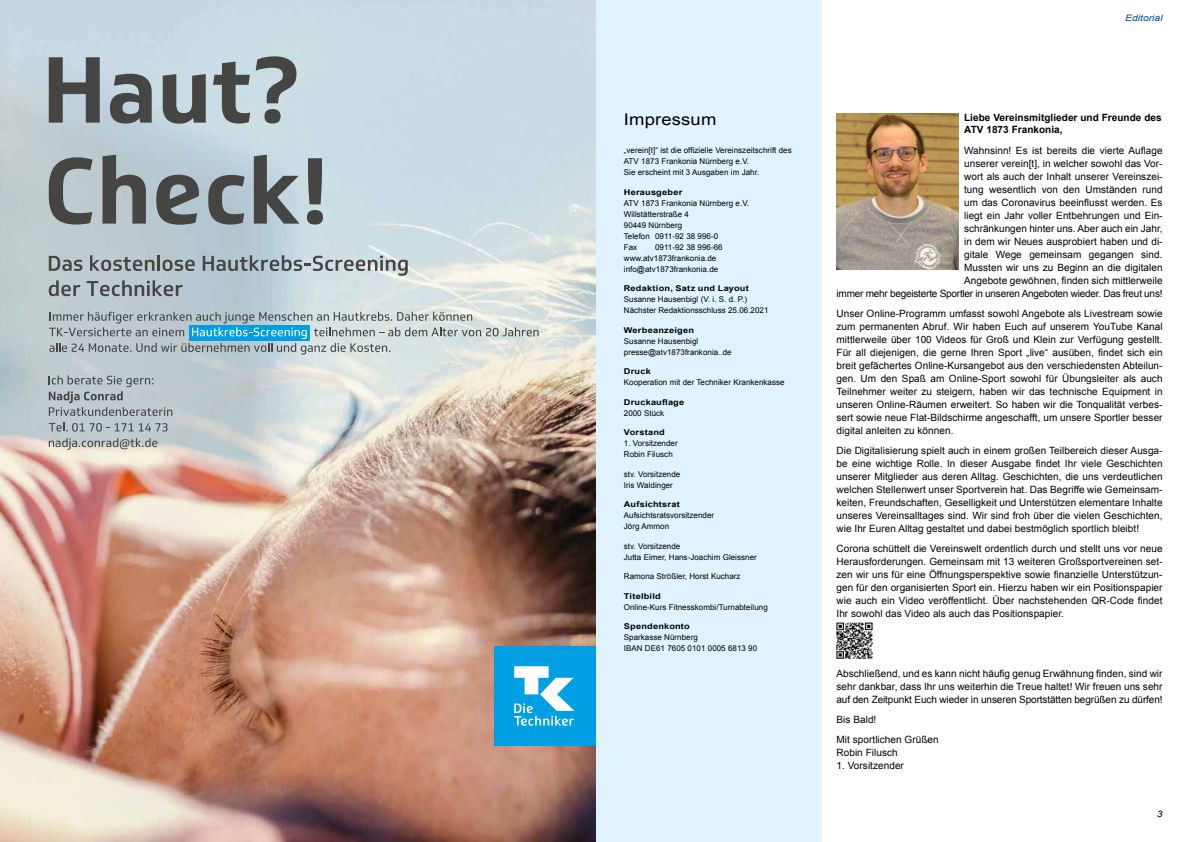
<style>
.page{position:relative;width:1191px;height:842px;background:#fff}
.page>*{position:absolute;margin:0;border:0;box-sizing:border-box;transform-origin:0 0}
.t1{font:16px "Arial";letter-spacing:.01em;color:#000;scale:1.15 1}
.t2{font:10px/13px "Arial";letter-spacing:.005em;color:#000;text-align:justify}
.t3{font:700 10px/12.8px "Arial";letter-spacing:.005em;color:#000}
.t4{font:italic 9px "Arial";color:#004f9f;scale:1.15 1}
.t5{font:italic 9px "Arial";color:#000;scale:1.15 1}
.t6{font:8px/11px "Arial";letter-spacing:.005em;color:#000}
.t7{font:700 8px "Arial";letter-spacing:.02em;color:#000;scale:1.15 1}
</style>
<div class="page">
<div style="left:595px;top:0;width:227px;height:842px;background:#dff2fd"></div>
<img style="left:0;top:0;width:595px;height:842px">
<svg style="left:49px;top:422px;width:118px;height:10px"></svg>
<svg style="left:49px;top:438px;width:108px;height:12px"></svg>
<svg style="left:49px;top:375px;width:123px;height:41px;background:#a9b3b7"></svg>
<svg style="left:49px;top:312px;width:489px;height:43px;background:#abc0c7"></svg>
<svg style="left:49px;top:256px;width:33px;height:15px"></svg>
<svg style="left:90px;top:255px;width:64px;height:16px"></svg>
<hr style="left:157px;top:255px;width:3px;height:16px;background:#454543">
<svg style="left:162px;top:260px;width:33px;height:11px"></svg>
<svg style="left:203px;top:255px;width:205px;height:21px;background:#a4afb3"></svg>
<svg style="left:49px;top:280px;width:31px;height:16px"></svg>
<svg style="left:86px;top:280px;width:97px;height:16px;background:#949da1"></svg>
<svg style="left:49px;top:57px;width:51px;height:66px;background:#747b7d"></svg>
<svg style="left:110px;top:74px;width:42px;height:50px;background:#6d7375"></svg>
<svg style="left:163px;top:74px;width:43px;height:50px;background:#717879"></svg>
<svg style="left:213px;top:62px;width:37px;height:62px;background:#879093"></svg>
<svg style="left:256px;top:56px;width:40px;height:68px;background:#949fa3"></svg>
<svg style="left:49px;top:157px;width:44px;height:68px;background:#848b8d"></svg>
<svg style="left:102px;top:155px;width:44px;height:69px;background:#777d7f"></svg>
<svg style="left:156px;top:175px;width:43px;height:50px;background:#6d7476"></svg>
<svg style="left:208px;top:175px;width:37px;height:50px;background:#788084"></svg>
<svg style="left:254px;top:155px;width:45px;height:69px;background:#838c90"></svg>
<svg style="left:307px;top:158px;width:16px;height:67px"></svg>
<div style="left:494px;top:646px;width:101px;height:99px;background:#009fe3"></div>
<svg style="left:514px;top:666px;width:60px;height:60px"></svg>
<img style="left:836px;top:113px;width:122px;height:156px">
<img style="left:836px;top:622px;width:37px;height:37px">
<p class="t4" style="left:1125px;top:12px;width:34px">Editorial</p>
<h1 class="t1" style="left:624px;top:109px;width:82px">Impressum</h1>
<p class="t3" style="left:964px;top:111px;width:199px">Liebe Vereinsmitglieder und Freunde des<br>ATV 1873 Frankonia,</p>
<p class="t2" style="left:836px;top:144px;width:327px;text-align:right">Wahnsinn! Es ist bereits die vierte Auflage<br>unserer verein[t], in welcher sowohl das Vor-<br>wort als auch der Inhalt unserer Vereinszei-<br>tung wesentlich von den Umständen rund<br>um das Coronavirus beeinflusst werden. Es<br>liegt ein Jahr voller Entbehrungen und Ein-<br>schränkungen hinter uns. Aber auch ein Jahr,<br>in dem wir Neues ausprobiert haben und di-<br>gitale Wege gemeinsam gegangen sind.<br>Mussten wir uns zu Beginn an die digitalen<br>Angebote gewöhnen, finden sich mittlerweile<br>immer mehr begeisterte Sportler in unseren Angeboten wieder. Das freut uns!</p>
<p class="t2" style="left:836px;top:307px;width:327px">Unser Online-Programm umfasst sowohl Angebote als Livestream sowie zum permanenten Abruf. Wir haben Euch auf unserem YouTube Kanal mittlerweile über 100 Videos für Groß und Klein zur Verfügung gestellt.<br>Für all diejenigen, die gerne Ihren Sport „live“ ausüben, findet sich ein breit gefächertes Online-Kursangebot aus den verschiedensten Abteilun&shy;gen. Um den Spaß am Online-Sport sowohl für Übungsleiter als auch Teilnehmer weiter zu steigern, haben wir das technische Equipment in unseren Online-Räumen erweitert. So haben wir die Tonqualität verbes&shy;sert sowie neue Flat-Bildschirme angeschafft, um unsere Sportler besser digital anleiten zu können.</p>
<p class="t2" style="left:836px;top:444px;width:327px">Die Digitalisierung spielt auch in einem großen Teilbereich dieser Ausga&shy;be eine wichtige Rolle. In dieser Ausgabe findet Ihr viele Geschichten unserer Mitglieder aus deren Alltag. Geschichten, die uns verdeutlichen welchen Stellenwert unser Sportverein hat. Das Begriffe wie Gemeinsam&shy;keiten, Freundschaften, Geselligkeit und Unterstützen elementare Inhalte unseres Vereinsalltages sind. Wir sind froh über die vielen Geschichten, wie Ihr Euren Alltag gestaltet und dabei bestmöglich sportlich bleibt!</p>
<p class="t2" style="left:836px;top:542px;width:327px">Corona schüttelt die Vereinswelt ordentlich durch und stellt uns vor neue Herausforderungen. Gemeinsam mit 13 weiteren Großsportvereinen set&shy;zen wir uns für eine Öffnungsperspektive sowie finanzielle Unterstützun&shy;gen für den organisierten Sport ein. Hierzu haben wir ein Positionspapier wie auch ein Video veröffentlicht. Über nachstehenden QR-Code findet Ihr sowohl das Video als auch das Positionspapier.</p>
<p class="t6" style="left:624px;top:145px;width:169px">„verein[t]“ ist die offizielle Vereinszeitschrift des<br>ATV 1873 Frankonia Nürnberg e.V.<br>Sie erscheint mit 3 Ausgaben im Jahr.</p>
<p class="t7" style="left:624px;top:187px;width:52px">Herausgeber</p>
<p class="t6" style="left:624px;top:198px;width:127px">ATV 1873 Frankonia Nürnberg e.V.<br>Willstätterstraße 4<br>90449 Nürnberg<br>Telefon 0911-92 38 996-0<br>Fax</p>
<p class="t6" style="left:624px;top:242px;width:100px;text-indent:31px">0911-92 38 996-66 www.atv1873frankonia.de info@atv1873frankonia.de</p>
<p class="t7" style="left:624px;top:283px;width:110px">Redaktion, Satz und Layout</p>
<p class="t6" style="left:624px;top:294px;width:146px">Susanne Hausenbigl (V. i. S. d. P.)<br>Nächster Redaktionsschluss 25.06.2021</p>
<p class="t7" style="left:624px;top:325px;width:62px">Werbeanzeigen</p>
<p class="t6" style="left:624px;top:336px;width:109px">Susanne Hausenbigl presse@atv1873frankonia..de</p>
<p class="t7" style="left:624px;top:366px;width:25px">Druck</p>
<p class="t6" style="left:624px;top:377px;width:162px">Kooperation mit der Techniker Krankenkasse</p>
<p class="t7" style="left:624px;top:397px;width:54px">Druckauflage</p>
<p class="t6" style="left:624px;top:408px;width:42px">2000 Stück</p>
<p class="t7" style="left:624px;top:427px;width:37px">Vorstand</p>
<p class="t6" style="left:624px;top:438px;width:55px">1. Vorsitzender<br>Robin Filusch</p>
<p class="t6" style="left:624px;top:469px;width:58px">stv. Vorsitzende<br>Iris Waldinger</p>
<p class="t7" style="left:624px;top:499px;width:50px">Aufsichtsrat</p>
<p class="t6" style="left:624px;top:510px;width:92px">Aufsichtsratsvorsitzender<br>Jörg Ammon</p>
<p class="t6" style="left:624px;top:541px;width:134px">stv. Vorsitzende<br>Jutta Eimer, Hans-Joachim Gleissner</p>
<p class="t6" style="left:624px;top:571px;width:118px">Ramona Strößler, Horst Kucharz</p>
<p class="t7" style="left:624px;top:591px;width:34px">Titelbild</p>
<p class="t6" style="left:624px;top:602px;width:145px">Online-Kurs Fitnesskombi/Turnabteilung</p>
<p class="t7" style="left:624px;top:621px;width:59px">Spendenkonto</p>
<p class="t6" style="left:624px;top:632px;width:135px">Sparkasse Nürnberg<br>IBAN DE61 7605 0101 0005 6813 90</p>
<p class="t2" style="left:836px;top:667px;width:327px">Abschließend, und es kann nicht häufig genug Erwähnung finden, sind wir sehr dankbar, dass Ihr uns weiterhin die Treue haltet! Wir freuen uns sehr auf den Zeitpunkt Euch wieder in unseren Sportstätten begrüßen zu dürfen!</p>
<p class="t2" style="left:836px;top:710px;width:104px;line-height:20.1px">Bis Bald!<br>Mit sportlichen Grüßen</p>
<p class="t2" style="left:836px;top:746px;width:63px">Robin Filusch</p>
<p class="t2" style="left:836px;top:759px;width:69px">1. Vorsitzender</p>
<p class="t5" style="left:1156px;top:808px;width:7px">3</p>
</div>
